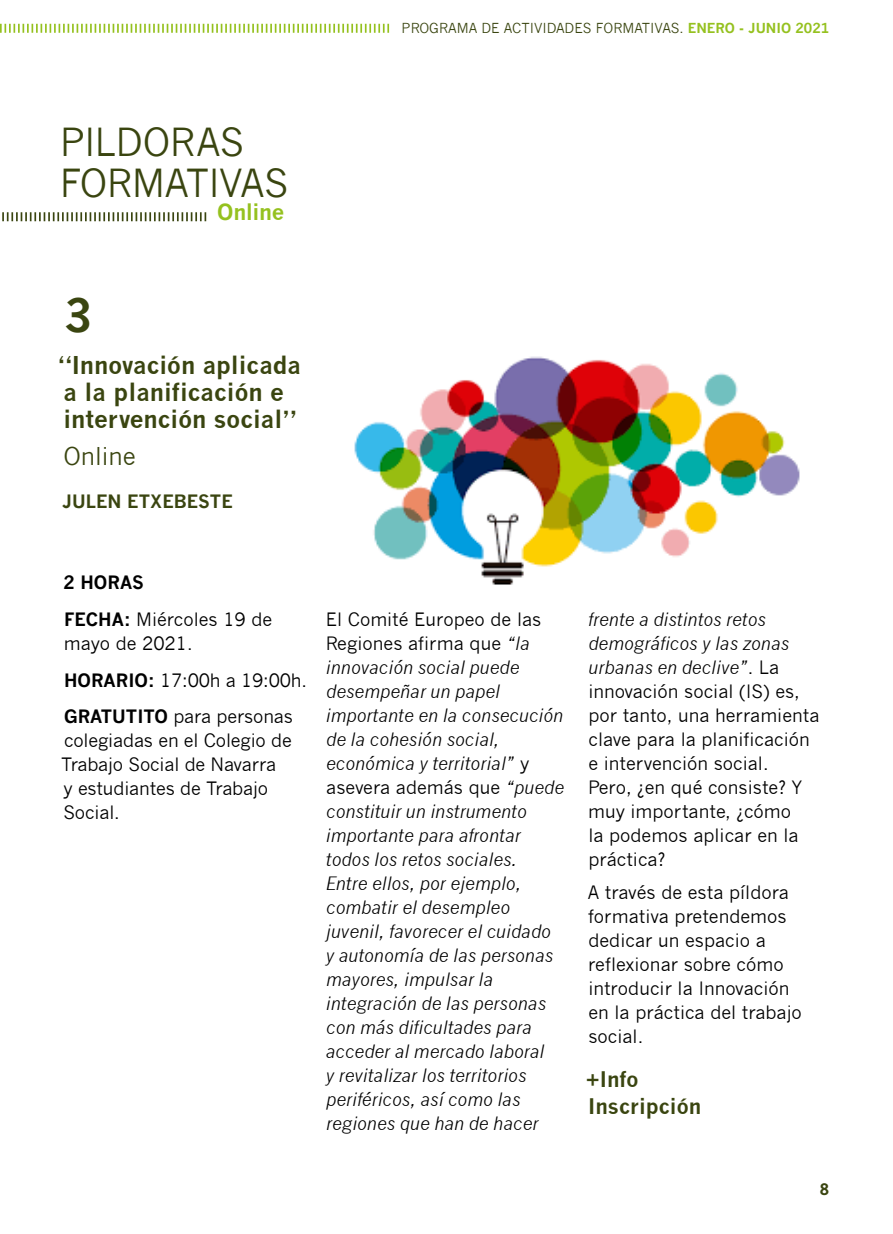
<style>
.page{position:relative;width:893px;height:1234px;background:#fff}
.page>*{position:absolute;margin:0;border:0;box-sizing:border-box;transform-origin:0 0}
.t1{font:700 45px "News Gothic";color:#3a4510}
.t2{font:37.8px/40.7px "News Gothic";letter-spacing:-.02em;color:#3a4510}
.t3{font:700 24px/27px "News Gothic";color:#3a4510}
.t4{font:24px "News Gothic";color:#3a4510}
.t5{font:700 21.75px "News Gothic";letter-spacing:-.015em;color:#95c11f}
.t6{font:700 21px/27px "News Gothic";color:#3a4510}
.t7{font:18px/24px "News Gothic";color:#000}
.t8{font:italic 18px/24px "News Gothic";color:#000}
.t9{font:700 18px "News Gothic";color:#3a4510}
.t10{font:700 15px "News Gothic Std";color:#3a4510}
.t11{font:13.5px "News Gothic";color:#3a4510}
.s1{font-weight:700;color:#95c11f}
.s2{font-weight:700}
.s3{font-style:normal}
.s4{font-style:italic}
</style>
<div class="page">
<svg style="left:0;top:24px;width:389px;height:9px"></svg>
<svg style="left:2px;top:212px;width:204px;height:9px"></svg>
<img style="left:354px;top:356px;width:446px;height:229px">
<p class="t11" style="left:402px;top:21px;width:429px">PROGRAMA DE ACTIVIDADES FORMATIVAS. <span class="s1">ENERO - JUNIO 2021</span></p>
<h2 class="t2" style="left:60px;top:122px;width:230px">PILDORAS<br>FORMATIVAS</h2>
<p class="t5" style="left:217px;top:198px;width:69px">Online</p>
<h1 class="t1" style="left:64px;top:288px;width:30px">3</h1>
<h3 class="t3" style="left:58px;top:351px;width:245px">“Innovación aplicada a la planificación e intervención social”</h3>
<h3 class="t4" style="left:63px;top:443px;width:74px">Online</h3>
<p class="t9" style="left:62px;top:490px;width:172px">JULEN ETXEBESTE</p>
<p class="t7" style="left:64px;top:564px;width:210px;line-height:36.8px"><span class="s2">2 HORAS<br>FECHA:</span> Miércoles 19 de</p>
<p class="t7" style="left:64px;top:624px;width:245px;line-height:36.8px">mayo de 2021.<br><span class="s2">HORARIO:</span> 17:00h a 19:00h.<br><span class="s2">GRATUTITO</span> para personas</p>
<p class="t7" style="left:61px;top:728px;width:232px">colegiadas en el Colegio de<br>Trabajo Social de Navarra<br>y estudiantes de Trabajo<br>Social.</p>
<p class="t8" style="left:325px;top:607px;width:240px"><span class="s3">El Comité Europeo de las<br>Regiones afirma que</span> “la innovación social puede desempeñar un papel importante en la consecución de la cohesión social, económica y territorial” <span class="s3">y asevera además que</span> “puede constituir un instrumento importante para afrontar todos los retos sociales.<br>Entre ellos, por ejemplo, combatir el desempleo juvenil, favorecer el cuidado<br>y autonomía de las personas mayores, impulsar la integración de las personas con más dificultades para acceder al mercado laboral<br>y revitalizar los territorios periféricos, así como las regiones que han de hacer</p>
<p class="t7" style="left:588px;top:607px;width:233px"><span class="s4">frente a distintos retos demográficos y las zonas urbanas en declive”</span>. La innovación social (IS) es, por tanto, una herramienta clave para la planificación e intervención social.<br>Pero, ¿en qué consiste? Y muy importante, ¿cómo<br>la podemos aplicar en la práctica?</p>
<p class="t7" style="left:588px;top:879px;width:216px">A través de esta píldora formativa pretendemos dedicar un espacio a reflexionar sobre cómo introducir la Innovación en la práctica del trabajo social.</p>
<p class="t6" style="left:586px;top:1065px;width:117px">+Info<br>Inscripción</p>
<p class="t10" style="left:820px;top:1178px;width:11px">8</p>
</div>
